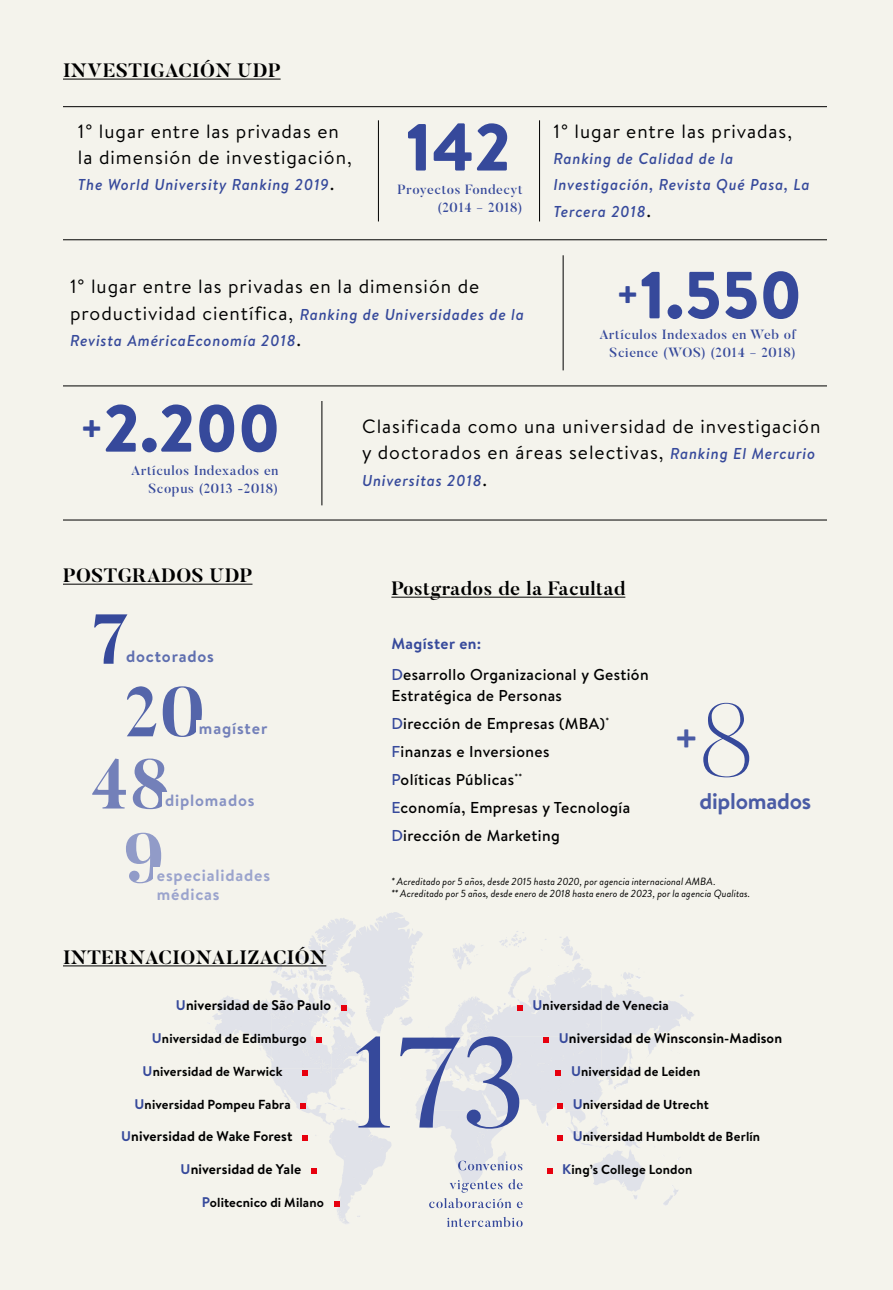
<style>
.page{position:relative;width:893px;height:1290px;background:#f4f3ec}
.page>*{position:absolute;margin:0;border:0;box-sizing:border-box;transform-origin:0 0}
.t1{font:200 103.25px "Butler";color:#36499b}
.t2{font:700 70px "Butler";color:#5465aa}
.t3{font:700 70px "Butler";color:#7380b9}
.t4{font:700 70px "Butler";color:#919bc8}
.t5{font:700 70px "Butler";color:#36499b}
.t6{font:900 66.5px "Brandon Text";color:#36499b}
.t7{font:700 42px "Brandon Text";color:#4a5ba5}
.t8{font:700 22.75px "Brandon Text";letter-spacing:-.01em;color:#4a5ba5}
.t9{font:19.25px/26.2px "Brandon Text";letter-spacing:.05em;color:#000}
.t10{font:700 19.25px "Butler";letter-spacing:.025em;color:#000}
.t11{font:700 16.28px/19.6px "Brandon Text";letter-spacing:.05em;color:#9ba4cd}
.t12{font:700 16.28px "Brandon Text";letter-spacing:.05em;color:#5e6eaf}
.t13{font:700 16.28px "Brandon Text";letter-spacing:.05em;color:#8792c3}
.t14{font:700 16.28px "Brandon Text";letter-spacing:.05em;color:#7380b9}
.t15{font:italic 500 15.75px/26.2px "Brandon Text";letter-spacing:.05em;color:#36499b}
.t16{font:500 15.75px/28px "Brandon Text";letter-spacing:.025em;color:#000}
.t17{font:700 14px "Brandon Text";letter-spacing:.01em;color:#000}
.t18{font:500 13.3px/18.2px "Butler";letter-spacing:.05em;color:#36499b;text-align:right}
.t19{font:700 13.12px "Brandon Text";letter-spacing:.01em;color:#000}
.t20{font:italic 10.5px/12.6px "Brandon Grotesque";letter-spacing:.01em;color:#000}
.s1{font-weight:400;font-style:normal;font-size:19.25px;color:#000}
.s2{font-family:"Brandon Text";font-weight:400}
.s3{font-size:38.68px}
.s4{color:#36499b}
.s5{font-size:14px;color:#36499b}
.s6{font-weight:500;font-style:italic;font-size:15.75px;color:#36499b}
.s7{font-weight:700;color:#36499b}
</style>
<div class="page">
<hr style="left:892px;top:0;width:1px;height:1290px;background:#36499b">
<hr style="left:63px;top:79px;width:218px;height:1px;background:#000">
<hr style="left:63px;top:584px;width:189px;height:1px;background:#000">
<hr style="left:63px;top:965px;width:263px;height:1px;background:#000">
<hr style="left:391px;top:597px;width:234px;height:1px;background:#000">
<svg style="left:212px;top:912px;width:482px;height:315px"></svg>
<hr style="left:63px;top:106px;width:764px;height:1px;background:#000">
<hr style="left:63px;top:520px;width:764px;height:1px;background:#000">
<hr style="left:63px;top:239px;width:764px;height:1px;background:#000">
<hr style="left:63px;top:386px;width:764px;height:1px;background:#000">
<hr style="left:378px;top:120px;width:1px;height:101px;background:#000">
<hr style="left:539px;top:120px;width:1px;height:101px;background:#000">
<hr style="left:563px;top:255px;width:1px;height:115px;background:#000">
<hr style="left:322px;top:401px;width:1px;height:104px;background:#000">
<p class="t10" style="left:63px;top:58px;width:219px">INVESTIGACIÓN UDP</p>
<p class="t9" style="left:78px;top:117px;width:275px">1° lugar entre las privadas en la dimensión de investigación,</p>
<p class="t15" style="left:78px;top:171px;width:258px">The World University Ranking 2019<span class="s1">.</span></p>
<h3 class="t6" style="left:406px;top:100px;width:107px">142</h3>
<p class="t18" style="left:397px;top:180px;width:127px">Proyectos Fondecyt (2014 <span class="s2">–</span> 2018)</p>
<p class="t9" style="left:70px;top:273px;width:411px">1° lugar entre las privadas en la dimensión de</p>
<p class="t15" style="left:70px;top:301px;width:455px"><span class="s1">productividad científica,</span> Ranking de Universidades de la<br>Revista AméricaEconomía 2018<span class="s1">.</span></p>
<p class="t9" style="left:553px;top:117px;width:240px">1° lugar entre las privadas,</p>
<p class="t15" style="left:553px;top:145px;width:258px">Ranking de Calidad de la<br>Investigación, Revista Qué Pasa, La<br>Tercera 2018<span class="s1">.</span></p>
<h3 class="t6" style="left:616px;top:248px;width:187px"><span class="s3">+</span>1.550</h3>
<p class="t18" style="left:610px;top:344px;width:188px">Science (WOS) (2014 <span class="s2">–</span> 2018)</p>
<p class="t18" style="left:599px;top:326px;width:198px">Artículos Indexados en Web of</p>
<h3 class="t6" style="left:80px;top:382px;width:202px"><span class="s3">+</span>2.200</h3>
<p class="t18" style="left:131px;top:461px;width:149px">Artículos Indexados en<br>Scopus (2013 -2018)</p>
<p class="t10" style="left:63px;top:563px;width:191px">POSTGRADOS UDP</p>
<h2 class="t5" style="left:91px;top:595px;width:40px">7</h2>
<p class="t12" style="left:126px;top:645px;width:89px">doctorados</p>
<h2 class="t2" style="left:124px;top:667px;width:82px">20</h2>
<h2 class="t3" style="left:90px;top:739px;width:81px">48</h2>
<p class="t14" style="left:199px;top:717px;width:70px">magíster</p>
<p class="t13" style="left:165px;top:789px;width:91px">diplomados</p>
<h2 class="t4" style="left:123px;top:814px;width:42px">9</h2>
<p class="t11" style="left:157px;top:865px;width:115px">especialidades médicas</p>
<p class="t10" style="left:63px;top:945px;width:265px">INTERNACIONALIZACIÓN</p>
<p class="t17" style="left:176px;top:996px;width:157px"><span class="s4">U</span>niversidad de São Paulo</p>
<p class="t19" style="left:152px;top:1029px;width:156px"><span class="s5">U</span>niversidad de Edimburgo</p>
<p class="t19" style="left:143px;top:1062px;width:142px"><span class="s5">U</span>niversidad de Warwick</p>
<p class="t19" style="left:134px;top:1095px;width:158px"><span class="s5">U</span>niversidad Pompeu Fabra</p>
<p class="t17" style="left:121px;top:1126px;width:173px"><span class="s4">U</span>niversidad de Wake Forest</p>
<p class="t17" style="left:181px;top:1159px;width:122px"><span class="s4">U</span>niversidad de Yale</p>
<p class="t19" style="left:202px;top:1193px;width:124px"><span class="s5">P</span>olitecnico di Milano</p>
<p class="t9" style="left:362px;top:413px;width:460px">Clasificada como una universidad de investigación y doctorados en áreas selectivas, <span class="s6">Ranking El Mercurio</span></p>
<p class="t15" style="left:362px;top:467px;width:126px">Universitas 2018<span class="s1">.</span></p>
<p class="t10" style="left:391px;top:576px;width:235px">Postgrados de la Facultad</p>
<p class="t16" style="left:391px;top:628px;width:259px;line-height:30.4px"><span class="s7">Magíster en:<br></span><span class="s4">D</span>esarrollo Organizacional y Gestión</p>
<p class="t16" style="left:391px;top:681px;width:240px">Estratégica de Personas<br><span class="s4">D</span>irección de Empresas (MBA)<sup>*<br></sup><span class="s4">F</span>inanzas e Inversiones<br><span class="s4">P</span>olíticas Públicas<sup>**<br></sup><span class="s4">E</span>conomía, Empresas y Tecnología<br><span class="s4">D</span>irección de Marketing</p>
<h1 class="t1" style="left:700px;top:676px;width:55px">8</h1>
<p class="t8" style="left:700px;top:785px;width:113px">diplomados</p>
<h3 class="t7" style="left:674px;top:709px;width:27px">+</h3>
<p class="t20" style="left:391px;top:875px;width:360px">* Acreditado por 5 años, desde 2015 hasta 2020, por agencia internacional AMBA.<br>** Acreditado por 5 años, desde enero de 2018 hasta enero de 2023, por la agencia Qualitas.</p>
<p class="t19" style="left:532px;top:997px;width:138px"><span class="s5">U</span>niversidad de Venecia</p>
<p class="t17" style="left:559px;top:1028px;width:225px"><span class="s4">U</span>niversidad de Winsconsin-Madison</p>
<p class="t19" style="left:571px;top:1062px;width:131px"><span class="s5">U</span>niversidad de Leiden</p>
<p class="t19" style="left:573px;top:1095px;width:138px"><span class="s5">U</span>niversidad de Utrecht</p>
<p class="t19" style="left:573px;top:1127px;width:189px"><span class="s5">U</span>niversidad Humboldt de Berlín</p>
<p class="t19" style="left:562px;top:1160px;width:132px"><span class="s5">K</span>ing’s College London</p>
</div>
